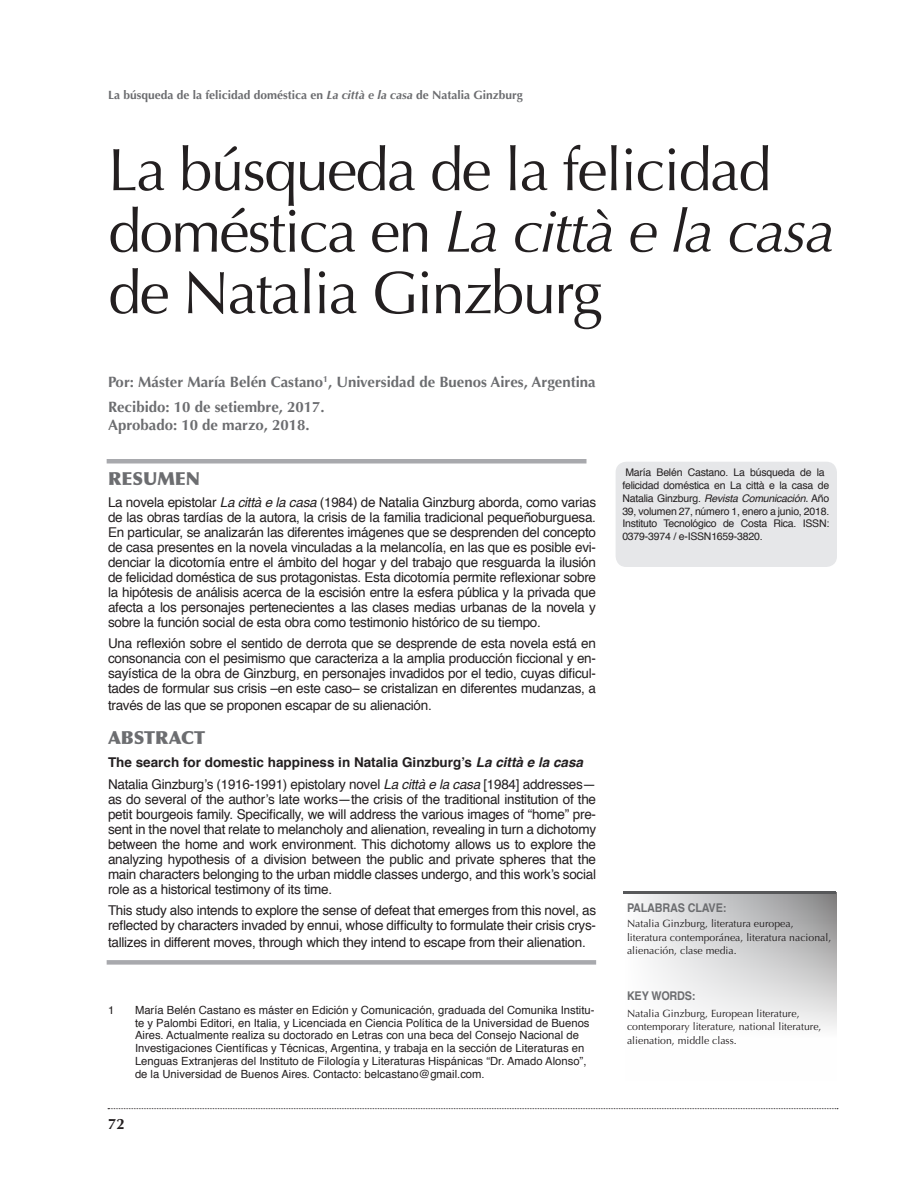
<style>
.page{position:relative;width:918px;height:1188px;background:#fff}
.page>*{position:absolute;margin:0;border:0;box-sizing:border-box;transform-origin:0 0}
.t1{font:60px/61.5px "Optima";letter-spacing:-.03em;color:#231f20}
.t2{font:900 18px "Optima";color:#6c6d70}
.t3{font:700 15px/24.8px "Optima";color:#6c6d70}
.t4{font:700 15px "Optima";color:#231f20}
.t5{font:13.5px/15px "Helvetica";letter-spacing:-.02em;color:#231f20;text-align:justify}
.t6{font:700 12px "Optima";color:#6c6d70}
.t7{font:700 12px "Helvetica";letter-spacing:-.015em;color:#6c6d70;scale:.9 1}
.t8{font:11.25px/12.8px "Helvetica";color:#231f20}
.t9{font:10.5px/12.8px "Helvetica";letter-spacing:-.02em;color:#231f20}
.t10{font:10.5px/13.5px "Optima";color:#231f20}
.s1{font-style:italic}
.s2{font-weight:700}
.s3{font-weight:700;font-style:italic}
.s4{color:#1f2020}
</style>
<div class="page">
<svg style="left:108px;top:1108px;width:730px;height:1px"></svg>
<svg style="left:624px;top:893px;width:212px;height:135px"></svg>
<div style="left:616px;top:462px;width:221px;height:105px;background:#e6e7e9;border-radius:11px"></div>
<hr style="left:624px;top:891px;width:212px;height:2px;background:#57585a">
<div style="left:107px;top:960px;width:489px;height:5px;background:#a8a9ad"></div>
<div style="left:107px;top:459px;width:479px;height:5px;background:#a8a9ad"></div>
<p class="t6" style="left:108px;top:88px;width:416px">La búsqueda de la felicidad doméstica en <span class="s1">La città e la casa</span> de Natalia Ginzburg</p>
<h1 class="t1" style="left:108px;top:140px;width:729px">La búsqueda de la felicidad doméstica en <span class="s1">La città e la casa </span>de Natalia Ginzburg</h1>
<p class="t3" style="left:108px;top:370px;width:489px">Por: Máster María Belén Castano<sup>1</sup>, Universidad de Buenos Aires, Argentina<br>Recibido: 10 de setiembre, 2017.</p>
<p class="t3" style="left:108px;top:412px;width:203px">Aprobado: 10 de marzo, 2018.</p>
<h2 class="t2" style="left:108px;top:468px;width:94px">RESUMEN</h2>
<p class="t5" style="left:108px;top:495px;width:490px">La novela epistolar <span class="s1">La città e la casa</span> (1984) de Natalia Ginzburg aborda, como varias de las obras tardías de la autora, la crisis de la familia tradicional pequeñoburguesa.<br>En particular, se analizarán las diferentes imágenes que se desprenden del concepto de casa presentes en la novela vinculadas a la melancolía, en las que es posible evi&shy;denciar la dicotomía entre el ámbito del hogar y del trabajo que resguarda la ilusión de felicidad doméstica de sus protagonistas. Esta dicotomía permite reflexionar sobre la hipótesis de análisis acerca de la escisión entre la esfera pública y la privada que afecta a los personajes pertenecientes a las clases medias urbanas de la novela y sobre la función social de esta obra como testimonio histórico de su tiempo.</p>
<p class="t5" style="left:108px;top:637px;width:490px">Una reflexión sobre el sentido de derrota que se desprende de esta novela está en consonancia con el pesimismo que caracteriza a la amplia producción ficcional y en&shy;sayística de la obra de Ginzburg, en personajes invadidos por el tedio, cuyas dificul&shy;tades de formular sus crisis –en este caso– se cristalizan en diferentes mudanzas, a</p>
<p class="t5" style="left:108px;top:698px;width:325px">través de las que se proponen escapar de su alienación.</p>
<h2 class="t2" style="left:108px;top:726px;width:99px">ABSTRACT</h2>
<p class="t5" style="left:108px;top:752px;width:490px;line-height:21.8px"><span class="s2">The search for domestic happiness in Natalia Ginzburg’s</span> <span class="s3">La città e la casa<br></span>Natalia Ginzburg’s (1916-1991) epistolary novel <span class="s1">La città e la casa</span> [1984] addresses<span class="s4">—</span></p>
<p class="t5" style="left:108px;top:792px;width:490px">as do several of the author’s late works<span class="s4">—</span>the crisis of the traditional institution of the petit bourgeois family. Specifically, we will address the various images of “home” pre&shy;sent in the novel that relate to melancholy and alienation, revealing in turn a dichotomy between the home and work environment. This dichotomy allows us to explore the analyzing hypothesis of a division between the public and private spheres that the main characters belonging to the urban middle classes undergo, and this work’s social role as a historical testimony of its time.</p>
<p class="t5" style="left:108px;top:904px;width:490px">This study also intends to explore the sense of defeat that emerges from this novel, as reflected by characters invaded by ennui, whose difficulty to formulate their crisis crys-</p>
<p class="t5" style="left:108px;top:935px;width:479px">tallizes in different moves, through which they intend to escape from their alienation.</p>
<p class="t8" style="left:108px;top:1004px;width:8px">1</p>
<p class="t8" style="left:135px;top:1004px;width:461px">María Belén Castano es máster en Edición y Comunicación, graduada del Comunika Institu&shy;te y Palombi Editori, en Italia, y Licenciada en Ciencia Política de la Universidad de Buenos Aires. Actualmente realiza su doctorado en Letras con una beca del Consejo Nacional de Investigaciones Científicas y Técnicas, Argentina, y trabaja en la sección de Literaturas en Lenguas Extranjeras del Instituto de Filología y Literaturas Hispánicas “Dr. Amado Alonso”, de la Universidad de Buenos Aires. Contacto: belcastano@gmail.com.</p>
<p class="t4" style="left:108px;top:1115px;width:18px">72</p>
<p class="t9" style="left:622px;top:467px;width:208px">María Belén Castano. La búsqueda de la felicidad doméstica en La città e la casa de Natalia Ginzburg. <span class="s1">Revista Comunicación.</span> Año 39, volumen 27, número 1, enero a junio, 2018.<br>Instituto Tecnológico de Costa Rica. ISSN:<br>0379-3974 / e-ISSN1659-3820.</p>
<p class="t7" style="left:627px;top:898px;width:112px">PALABRAS CLAVE:</p>
<p class="t10" style="left:627px;top:917px;width:206px">Natalia Ginzburg, literatura europea, literatura contemporánea, literatura nacional, alienación, clase media.</p>
<p class="t7" style="left:627px;top:986px;width:78px">KEY WORDS:</p>
<p class="t10" style="left:627px;top:1007px;width:196px">Natalia Ginzburg, European literature, contemporary literature, national literature, alienation, middle class.</p>
</div>
